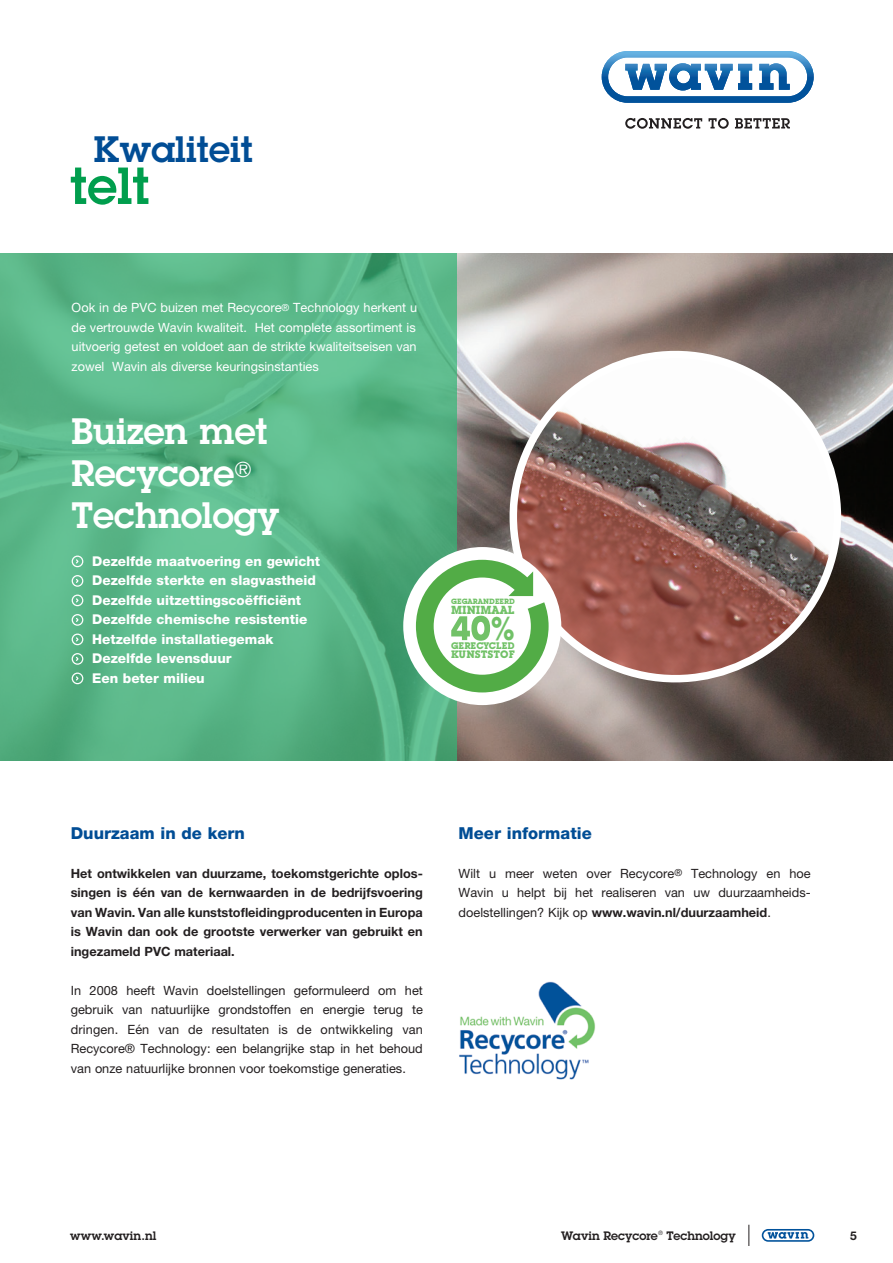
<style>
.page{position:relative;width:893px;height:1263px;background:#fff}
.page>*{position:absolute;margin:0;border:0;box-sizing:border-box;transform-origin:0 0}
.Normaal{font:600 51px "Lubalin Graph Std";color:#009e4d}
.Normaal-2{font:600 36px/42px "Lubalin Graph Std";color:#fff}
.Normaal-3{font:600 36px "Lubalin Graph Std";color:#014d95}
.t1{font:700 32.25px "Lubalin Graph IT Cby BT";color:#71c167;scale:.86 1}
.Normaal-4{font:800 16.5px "Helvetica Neue";color:#014d95}
.Normaal-5{font:800 13.5px "Helvetica Neue";color:#fff}
.Normaal-6{font:12.75px/19.5px "Helvetica Neue";color:#231f20;text-align:justify}
.Normaal-7{font:700 12.75px/19.5px "Helvetica Neue";color:#231f20;text-align:justify}
.Normaal-8{font:12.75px/19.5px "Helvetica Neue";color:#fff}
.t2{font:600 12px "Lubalin Graph Std";letter-spacing:.01em;color:#231f20}
.t3{font:700 12px "Helvetica Neue";color:#231f20}
.t4{font:700 11.55px "Lubalin Graph IT Cby BT";color:#71c167}
.t5{font:700 10.65px "Lubalin Graph IT Cby BT";color:#71c167}
.t6{font:700 9.45px "Lubalin Graph IT Cby BT";color:#71c167}
.t7{font:700 7.5px "Lubalin Graph IT Cby BT";color:#71c167}
.s1{font-size:9.75px}
.s2{font-weight:700}
</style>
<div class="page">
<div style="left:762px;top:1229px;width:52px;height:13px;border:2px solid #01529b;border-radius:6px"></div>
<svg style="left:768px;top:1232px;width:40px;height:7px"></svg>
<svg style="left:748px;top:1225px;width:1px;height:21px"></svg>
<svg style="left:625px;top:118px;width:77px;height:11px"></svg>
<svg style="left:708px;top:118px;width:21px;height:11px"></svg>
<svg style="left:735px;top:118px;width:55px;height:10px"></svg>
<svg style="left:602px;top:51px;width:212px;height:52px"></svg>
<img style="left:457px;top:254px;width:436px;height:506px">
<svg style="left:481px;top:332px;width:389px;height:379px"></svg>
<svg style="left:0;top:254px;width:457px;height:506px;background:#5ab789"></svg>
<div style="left:403px;top:547px;width:158px;height:158px;background:#fff;border-radius:50%"></div>
<svg style="left:416px;top:560px;width:133px;height:132px"></svg>
<div style="left:72px;top:555px;width:11px;height:12px;border:1px solid #fff;border-radius:50%"></div>
<svg style="left:75px;top:558px;width:5px;height:7px"></svg>
<div style="left:72px;top:575px;width:11px;height:12px;border:1px solid #fff;border-radius:50%"></div>
<svg style="left:75px;top:578px;width:5px;height:6px"></svg>
<div style="left:72px;top:594px;width:11px;height:12px;border:1px solid #fff;border-radius:50%"></div>
<svg style="left:75px;top:597px;width:5px;height:7px"></svg>
<div style="left:72px;top:614px;width:11px;height:12px;border:1px solid #fff;border-radius:50%"></div>
<svg style="left:75px;top:617px;width:5px;height:6px"></svg>
<div style="left:72px;top:633px;width:11px;height:12px;border:1px solid #fff;border-radius:50%"></div>
<svg style="left:75px;top:636px;width:5px;height:7px"></svg>
<div style="left:72px;top:653px;width:11px;height:12px;border:1px solid #fff;border-radius:50%"></div>
<svg style="left:75px;top:656px;width:5px;height:6px"></svg>
<div style="left:72px;top:672px;width:11px;height:12px;border:1px solid #fff;border-radius:50%"></div>
<svg style="left:75px;top:675px;width:5px;height:7px"></svg>
<img style="left:459px;top:981px;width:136px;height:99px">
<p class="Normaal-3" style="left:94px;top:125px;width:161px">Kwaliteit</p>
<p class="Normaal" style="left:70px;top:152px;width:81px">telt</p>
<p class="Normaal-8" style="left:72px;top:298px;width:347px">Ook in de PVC buizen met Recycore<span class="s1">®</span> Technology herkent u de vertrouwde Wavin kwaliteit. Het complete assortiment is uitvoerig getest en voldoet aan de strikte kwaliteitseisen van zowel Wavin als diverse keuringsinstanties</p>
<p class="Normaal-2" style="left:72px;top:409px;width:209px">Buizen met<br>Recycore<sup>®<br></sup>Technology</p>
<p class="Normaal-5" style="left:92px;top:553px;width:230px">Dezelfde maatvoering en gewicht</p>
<p class="Normaal-5" style="left:92px;top:572px;width:225px">Dezelfde sterkte en slagvastheid</p>
<p class="Normaal-5" style="left:92px;top:592px;width:210px">Dezelfde uitzettingscoëfficiënt</p>
<p class="Normaal-5" style="left:92px;top:611px;width:217px">Dezelfde chemische resistentie</p>
<p class="Normaal-5" style="left:92px;top:631px;width:183px">Hetzelfde installatiegemak</p>
<p class="Normaal-5" style="left:92px;top:650px;width:141px">Dezelfde levensduur</p>
<p class="Normaal-5" style="left:92px;top:670px;width:114px">Een beter milieu</p>
<p class="t7" style="left:451px;top:597px;width:65px">GEGARANDEERD</p>
<p class="t4" style="left:451px;top:603px;width:65px">MINIMAAL</p>
<p class="t1" style="left:491px;top:608px;width:29px">%</p>
<p class="t6" style="left:451px;top:640px;width:65px">GERECYCLED</p>
<p class="t5" style="left:451px;top:648px;width:65px">KUNSTSTOF</p>
<p class="Normaal-4" style="left:71px;top:823px;width:176px">Duurzaam in de kern</p>
<p class="Normaal-7" style="left:71px;top:863px;width:354px">Het ontwikkelen van duurzame, toekomstgerichte oplos&shy;singen is één van de kernwaarden in de bedrijfsvoering van Wavin. Van alle kunststofleidingproducenten in Europa is Wavin dan ook de grootste verwerker van gebruikt en ingezameld PVC materiaal.</p>
<p class="Normaal-6" style="left:71px;top:980px;width:354px">In 2008 heeft Wavin doelstellingen geformuleerd om het gebruik van natuurlijke grondstoffen en energie terug te dringen. Eén van de resultaten is de ontwikkeling van Recycore® Technology: een belangrijke stap in het behoud van onze natuurlijke bronnen voor toekomstige generaties.</p>
<p class="Normaal-4" style="left:459px;top:823px;width:135px">Meer informatie</p>
<p class="Normaal-6" style="left:459px;top:863px;width:354px">Wilt u meer weten over Recycore<span class="s1">®</span> Technology en hoe Wavin u helpt bij het realiseren van uw duurzaamheids&shy;doelstellingen? Kijk op <span class="s2">www.wavin.nl/duurzaamheid</span>.</p>
<p class="t2" style="left:70px;top:1227px;width:88px">www.wavin.nl</p>
<p class="t2" style="left:561px;top:1227px;width:176px">Wavin Recycore<sup>®</sup> Technology</p>
<p class="t3" style="left:850px;top:1228px;width:8px">5</p>
</div>
